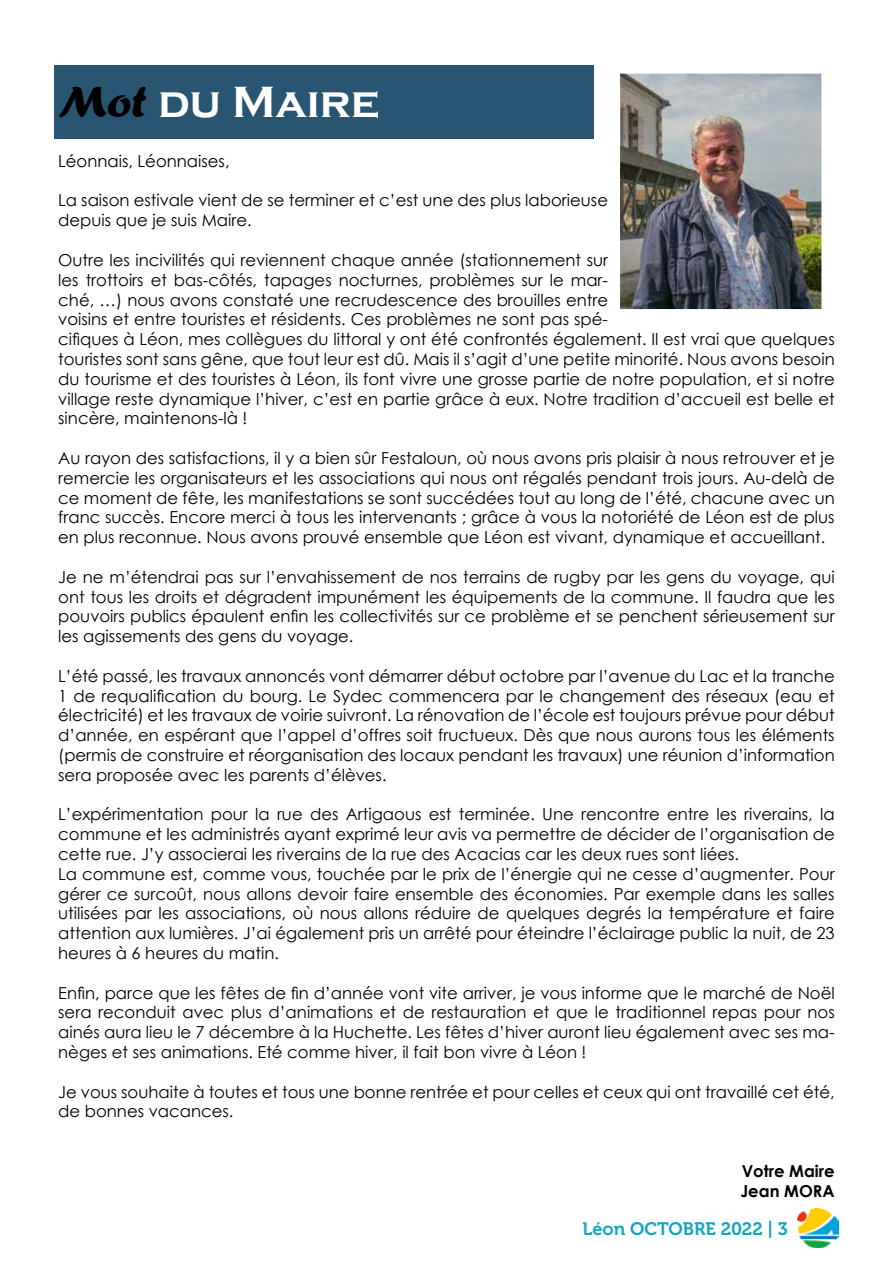
<style>
.page{position:relative;width:893px;height:1263px;background:#fff}
.page>*{position:absolute;margin:0;border:0;box-sizing:border-box;transform-origin:0 0}
.t1{font:700 45px "Copperplate Gothic";color:#fff}
.t2{font:18px "Museo 700";color:#11a7c0}
.t3{font:16.5px/19.8px "Century Gothic";color:#000}
.t4{font:700 16.5px/19.8px "Century Gothic";color:#000}
.s1{font-family:"Forte";font-weight:400;color:#000}
</style>
<div class="page">
<img style="left:798px;top:1209px;width:41px;height:38px">
<img style="left:621px;top:75px;width:199px;height:233px">
<div style="left:608px;top:62px;width:225px;height:259px;border:12px solid #fff"></div>
<div style="left:54px;top:65px;width:539px;height:74px;background:#285572"></div>
<h1 class="t1" style="left:58px;top:77px;width:323px"><span class="s1">Mot</span> du Maire</h1>
<p class="t3" style="left:58px;top:151px;width:173px">Léonnais, Léonnaises,</p>
<p class="t3" style="left:58px;top:190px;width:551px">La saison estivale vient de se terminer et c’est une des plus laborieuse depuis que je suis Maire.</p>
<p class="t3" style="left:58px;top:250px;width:778px">Outre les incivilités qui reviennent chaque année (stationnement sur<br>les trottoirs et bas-côtés, tapages nocturnes, problèmes sur le mar-<br>ché, …) nous avons constaté une recrudescence des brouilles entre<br>voisins et entre touristes et résidents. Ces problèmes ne sont pas spé-<br>cifiques à Léon, mes collègues du littoral y ont été confrontés également. Il est vrai que quelques touristes sont sans gêne, que tout leur est dû. Mais il s’agit d’une petite minorité. Nous avons besoin du tourisme et des touristes à Léon, ils font vivre une grosse partie de notre population, et si notre village reste dynamique l’hiver, c’est en partie grâce à eux. Notre tradition d’accueil est belle et sincère, maintenons-là !</p>
<p class="t3" style="left:58px;top:448px;width:778px;text-align:justify">Au rayon des satisfactions, il y a bien sûr Festaloun, où nous avons pris plaisir à nous retrouver et je remercie les organisateurs et les associations qui nous ont régalés pendant trois jours. Au-delà de ce moment de fête, les manifestations se sont succédées tout au long de l’été, chacune avec un franc succès. Encore merci à tous les intervenants ; grâce à vous la notoriété de Léon est de plus en plus reconnue. Nous avons prouvé ensemble que Léon est vivant, dynamique et accueillant.</p>
<p class="t3" style="left:58px;top:567px;width:778px;text-align:justify">Je ne m’étendrai pas sur l’envahissement de nos terrains de rugby par les gens du voyage, qui ont tous les droits et dégradent impunément les équipements de la commune. Il faudra que les pouvoirs publics épaulent enfin les collectivités sur ce problème et se penchent sérieusement sur les agissements des gens du voyage.</p>
<p class="t3" style="left:58px;top:666px;width:778px;text-align:justify">L’été passé, les travaux annoncés vont démarrer début octobre par l’avenue du Lac et la tranche 1 de requalification du bourg. Le Sydec commencera par le changement des réseaux (eau et électricité) et les travaux de voirie suivront. La rénovation de l’école est toujours prévue pour début d’année, en espérant que l’appel d’offres soit fructueux. Dès que nous aurons tous les éléments (permis de construire et réorganisation des locaux pendant les travaux) une réunion d’information sera proposée avec les parents d’élèves.</p>
<p class="t3" style="left:58px;top:804px;width:778px">L’expérimentation pour la rue des Artigaous est terminée. Une rencontre entre les riverains, la commune et les administrés ayant exprimé leur avis va permettre de décider de l’organisation de cette rue. J’y associerai les riverains de la rue des Acacias car les deux rues sont liées.<br>La commune est, comme vous, touchée par le prix de l’énergie qui ne cesse d’augmenter. Pour gérer ce surcoût, nous allons devoir faire ensemble des économies. Par exemple dans les salles utilisées par les associations, où nous allons réduire de quelques degrés la température et faire attention aux lumières. J’ai également pris un arrêté pour éteindre l’éclairage public la nuit, de 23 heures à 6 heures du matin.</p>
<p class="t3" style="left:58px;top:982px;width:778px;text-align:justify">Enfin, parce que les fêtes de fin d’année vont vite arriver, je vous informe que le marché de Noël sera reconduit avec plus d’animations et de restauration et que le traditionnel repas pour nos ainés aura lieu le 7 décembre à la Huchette. Les fêtes d’hiver auront lieu également avec ses ma&shy;nèges et ses animations. Eté comme hiver, il fait bon vivre à Léon !</p>
<p class="t3" style="left:58px;top:1081px;width:778px">Je vous souhaite à toutes et tous une bonne rentrée et pour celles et ceux qui ont travaillé cet été, de bonnes vacances.</p>
<p class="t4" style="left:740px;top:1160px;width:96px">Votre Maire<br>Jean MORA</p>
<p class="t2" style="left:583px;top:1218px;width:207px">Léon OCTOBRE 2022 | 3</p>
</div>
